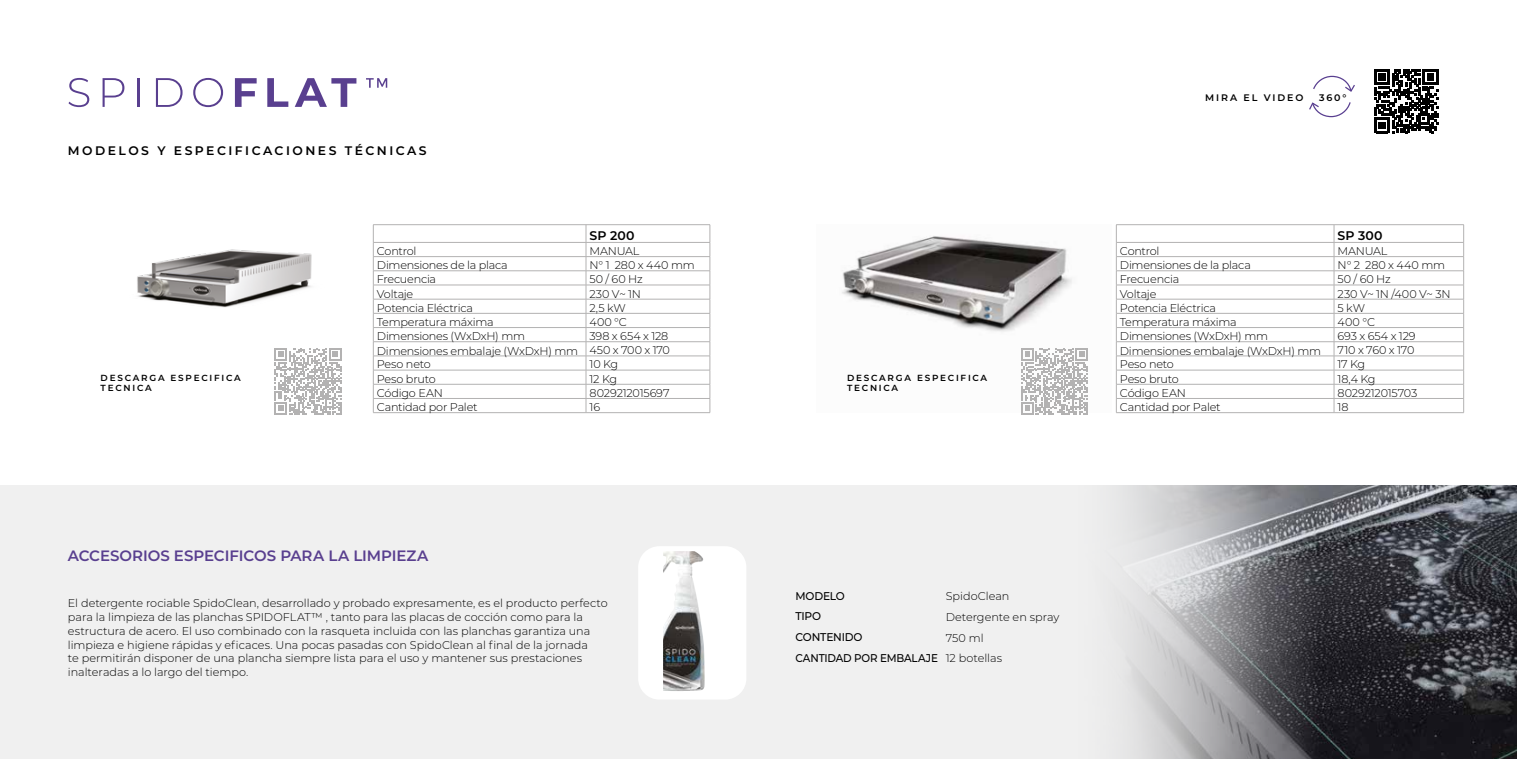
<style>
.page{position:relative;width:1517px;height:759px;background:#fff}
.page>*{position:absolute;margin:0;border:0;box-sizing:border-box;transform-origin:0 0}
.t1{font:600 15px "Montserrat";letter-spacing:-.005em;color:#593f8f}
.t2{font:600 12.5px "Montserrat";letter-spacing:.01em;color:#000}
.t3{font:600 12.38px "Montserrat";letter-spacing:.2em;color:#000}
.t4{font:300 11.25px/13.8px "Montserrat";letter-spacing:-.01em;color:#000}
.t5{font:500 11.25px/20.6px "Montserrat";letter-spacing:-.015em;color:#000;scale:.95 1}
.t6{font:600 9.5px "Montserrat";letter-spacing:.2em;color:#000}
.t7{font:600 8.88px/10.6px "Montserrat";letter-spacing:.2em;color:#000}
</style>
<div class="page">
<div style="left:0;top:485px;width:1517px;height:273px;background:#f0f0f0"></div>
<img style="left:1116px;top:485px;width:401px;height:273px">
<hr style="left:373px;top:224px;width:213px;height:1px;background:#b3b2b2">
<hr style="left:586px;top:224px;width:124px;height:1px;background:#b3b2b2">
<hr style="left:373px;top:242px;width:213px;height:1px;background:#b3b2b2">
<hr style="left:586px;top:242px;width:124px;height:1px;background:#b3b2b2">
<hr style="left:373px;top:256px;width:213px;height:1px;background:#b3b2b2">
<hr style="left:586px;top:256px;width:124px;height:1px;background:#b3b2b2">
<hr style="left:373px;top:270px;width:213px;height:1px;background:#b3b2b2">
<hr style="left:586px;top:270px;width:124px;height:1px;background:#b3b2b2">
<hr style="left:373px;top:284px;width:213px;height:1px;background:#b3b2b2">
<hr style="left:586px;top:284px;width:124px;height:1px;background:#b3b2b2">
<hr style="left:373px;top:299px;width:213px;height:1px;background:#b3b2b2">
<hr style="left:586px;top:299px;width:124px;height:1px;background:#b3b2b2">
<hr style="left:373px;top:313px;width:213px;height:1px;background:#b3b2b2">
<hr style="left:586px;top:313px;width:124px;height:1px;background:#b3b2b2">
<hr style="left:586px;top:327px;width:124px;height:1px;background:#b3b2b2">
<hr style="left:586px;top:341px;width:124px;height:1px;background:#b3b2b2">
<hr style="left:586px;top:355px;width:124px;height:1px;background:#b3b2b2">
<hr style="left:373px;top:370px;width:213px;height:1px;background:#b3b2b2">
<hr style="left:586px;top:370px;width:124px;height:1px;background:#b3b2b2">
<hr style="left:373px;top:384px;width:213px;height:1px;background:#b3b2b2">
<hr style="left:586px;top:384px;width:124px;height:1px;background:#b3b2b2">
<hr style="left:373px;top:398px;width:213px;height:1px;background:#b3b2b2">
<hr style="left:586px;top:398px;width:124px;height:1px;background:#b3b2b2">
<svg style="left:709px;top:225px;width:1px;height:187px"></svg>
<hr style="left:373px;top:412px;width:213px;height:1px;background:#b3b2b2">
<hr style="left:586px;top:412px;width:124px;height:1px;background:#b3b2b2">
<hr style="left:373px;top:327px;width:213px;height:1px;background:#b3b2b2">
<hr style="left:373px;top:341px;width:213px;height:1px;background:#b3b2b2">
<svg style="left:373px;top:225px;width:1px;height:187px"></svg>
<svg style="left:586px;top:225px;width:1px;height:187px"></svg>
<hr style="left:373px;top:355px;width:213px;height:1px;background:#b3b2b2">
<img style="left:137px;top:249px;width:175px;height:59px">
<hr style="left:1116px;top:224px;width:218px;height:1px;background:#b3b2b2">
<hr style="left:1116px;top:242px;width:218px;height:1px;background:#b3b2b2">
<hr style="left:1116px;top:256px;width:218px;height:1px;background:#b3b2b2">
<hr style="left:1116px;top:270px;width:218px;height:1px;background:#b3b2b2">
<hr style="left:1116px;top:284px;width:218px;height:1px;background:#b3b2b2">
<hr style="left:1116px;top:299px;width:218px;height:1px;background:#b3b2b2">
<hr style="left:1116px;top:313px;width:218px;height:1px;background:#b3b2b2">
<hr style="left:1116px;top:370px;width:218px;height:1px;background:#b3b2b2">
<hr style="left:1116px;top:384px;width:218px;height:1px;background:#b3b2b2">
<hr style="left:1116px;top:398px;width:218px;height:1px;background:#b3b2b2">
<hr style="left:1116px;top:412px;width:218px;height:1px;background:#b3b2b2">
<hr style="left:1334px;top:224px;width:129px;height:1px;background:#b3b2b2">
<hr style="left:1334px;top:242px;width:129px;height:1px;background:#b3b2b2">
<hr style="left:1334px;top:256px;width:129px;height:1px;background:#b3b2b2">
<hr style="left:1334px;top:270px;width:129px;height:1px;background:#b3b2b2">
<hr style="left:1334px;top:284px;width:129px;height:1px;background:#b3b2b2">
<hr style="left:1334px;top:299px;width:129px;height:1px;background:#b3b2b2">
<hr style="left:1334px;top:313px;width:129px;height:1px;background:#b3b2b2">
<hr style="left:1116px;top:327px;width:218px;height:1px;background:#b3b2b2">
<hr style="left:1334px;top:327px;width:129px;height:1px;background:#b3b2b2">
<hr style="left:1116px;top:341px;width:218px;height:1px;background:#b3b2b2">
<svg style="left:1116px;top:225px;width:1px;height:187px"></svg>
<hr style="left:1334px;top:341px;width:129px;height:1px;background:#b3b2b2">
<svg style="left:1333px;top:225px;width:1px;height:187px"></svg>
<hr style="left:1116px;top:355px;width:218px;height:1px;background:#b3b2b2">
<hr style="left:1334px;top:355px;width:129px;height:1px;background:#b3b2b2">
<hr style="left:1334px;top:370px;width:129px;height:1px;background:#b3b2b2">
<hr style="left:1334px;top:384px;width:129px;height:1px;background:#b3b2b2">
<hr style="left:1334px;top:398px;width:129px;height:1px;background:#b3b2b2">
<svg style="left:1463px;top:225px;width:1px;height:187px"></svg>
<hr style="left:1334px;top:412px;width:129px;height:1px;background:#b3b2b2">
<img style="left:842px;top:236px;width:230px;height:96px">
<svg style="left:68px;top:78px;width:21px;height:29px"></svg>
<svg style="left:103px;top:78px;width:21px;height:29px"></svg>
<hr style="left:138px;top:78px;width:2px;height:29px;background:#593f8f">
<svg style="left:156px;top:78px;width:27px;height:29px"></svg>
<svg style="left:193px;top:78px;width:30px;height:29px"></svg>
<svg style="left:235px;top:78px;width:22px;height:29px"></svg>
<svg style="left:267px;top:78px;width:21px;height:29px"></svg>
<svg style="left:295px;top:78px;width:61px;height:29px"></svg>
<svg style="left:366px;top:78px;width:21px;height:10px"></svg>
<svg style="left:1021px;top:348px;width:67px;height:66px"></svg>
<svg style="left:1374px;top:69px;width:64px;height:64px"></svg>
<svg style="left:274px;top:348px;width:68px;height:66px"></svg>
<div style="left:638px;top:546px;width:108px;height:153px;background:#fff;border-radius:21px"></div>
<img style="left:663px;top:551px;width:42px;height:139px">
<svg style="left:1313px;top:75px;width:42px;height:17px"></svg>
<svg style="left:1309px;top:102px;width:42px;height:16px"></svg>
<p class="t3" style="left:68px;top:141px;width:360px">MODELOS Y ESPECIFICACIONES TÉCNICAS</p>
<p class="t2" style="left:589px;top:226px;width:47px">SP 200</p>
<p class="t7" style="left:101px;top:371px;width:142px">DESCARGA ESPECIFICA<br>TECNICA</p>
<p class="t4" style="left:377px;top:243px;width:41px">Control</p>
<p class="t4" style="left:589px;top:243px;width:51px">MANUAL</p>
<p class="t4" style="left:377px;top:258px;width:132px">Dimensiones de la placa</p>
<p class="t4" style="left:589px;top:258px;width:107px">N° 1 280 x 440 mm</p>
<p class="t4" style="left:377px;top:272px;width:61px">Frecuencia</p>
<p class="t4" style="left:589px;top:272px;width:55px">50 / 60 Hz</p>
<p class="t4" style="left:377px;top:286px;width:38px">Voltaje</p>
<p class="t4" style="left:589px;top:286px;width:53px">230 V~ 1N</p>
<p class="t4" style="left:377px;top:300px;width:98px">Potencia Eléctrica</p>
<p class="t4" style="left:589px;top:300px;width:38px">2,5 kW</p>
<p class="t4" style="left:377px;top:314px;width:118px">Temperatura máxima</p>
<p class="t4" style="left:589px;top:314px;width:39px">400 °C</p>
<p class="t4" style="left:377px;top:329px;width:150px">Dimensiones (WxDxH) mm</p>
<p class="t4" style="left:377px;top:328px;width:295px;line-height:14.9px;text-align:right">398 x 654 x 128<br>Dimensiones embalaje (WxDxH) mm 450 x 700 x 170</p>
<p class="t4" style="left:377px;top:357px;width:55px">Peso neto</p>
<p class="t4" style="left:589px;top:357px;width:30px">10 Kg</p>
<p class="t4" style="left:377px;top:371px;width:60px">Peso bruto</p>
<p class="t4" style="left:589px;top:371px;width:29px">12 Kg</p>
<p class="t4" style="left:377px;top:385px;width:68px">Código EAN</p>
<p class="t4" style="left:589px;top:385px;width:81px">8029212015697</p>
<p class="t4" style="left:377px;top:399px;width:102px">Cantidad por Palet</p>
<p class="t4" style="left:589px;top:399px;width:12px">16</p>
<h1 class="t1" style="left:68px;top:544px;width:362px">ACCESORIOS ESPECIFICOS PARA LA LIMPIEZA</h1>
<p class="t4" style="left:68px;top:596px;width:541px">El detergente rociable SpidoClean, desarrollado y probado expresamente, es el producto perfecto para la limpieza de las planchas SPIDOFLAT™ , tanto para las placas de cocción como para la estructura de acero. El uso combinado con la rasqueta incluida con las planchas garantiza una limpieza e higiene rápidas y eficaces. Una pocas pasadas con SpidoClean al final de la jornada<br>te permitirán disponer de una plancha siempre lista para el uso y mantener sus prestaciones inalteradas a lo largo del tiempo.</p>
<p class="t7" style="left:847px;top:371px;width:142px">DESCARGA ESPECIFICA<br>TECNICA</p>
<p class="t6" style="left:1205px;top:91px;width:100px">MIRA EL VIDEO</p>
<p class="t6" style="left:1319px;top:91px;width:29px">360°</p>
<p class="t2" style="left:1337px;top:226px;width:47px">SP 300</p>
<p class="t4" style="left:1120px;top:243px;width:41px">Control</p>
<p class="t4" style="left:1337px;top:243px;width:51px">MANUAL</p>
<p class="t4" style="left:1120px;top:258px;width:132px">Dimensiones de la placa</p>
<p class="t4" style="left:1337px;top:258px;width:109px">N° 2 280 x 440 mm</p>
<p class="t4" style="left:1120px;top:272px;width:61px">Frecuencia</p>
<p class="t4" style="left:1337px;top:272px;width:55px">50 / 60 Hz</p>
<p class="t4" style="left:1120px;top:286px;width:38px">Voltaje</p>
<p class="t4" style="left:1337px;top:286px;width:115px">230 V~ 1N /400 V~ 3N</p>
<p class="t4" style="left:1120px;top:300px;width:98px">Potencia Eléctrica</p>
<p class="t4" style="left:1337px;top:300px;width:29px">5 kW</p>
<p class="t4" style="left:1120px;top:314px;width:118px">Temperatura máxima</p>
<p class="t4" style="left:1337px;top:314px;width:39px">400 °C</p>
<p class="t4" style="left:1120px;top:329px;width:150px">Dimensiones (WxDxH) mm</p>
<p class="t4" style="left:1337px;top:329px;width:80px">693 x 654 x 129</p>
<p class="t4" style="left:1120px;top:343px;width:203px">Dimensiones embalaje (WxDxH) mm</p>
<p class="t4" style="left:1337px;top:343px;width:78px">710 x 760 x 170</p>
<p class="t4" style="left:1120px;top:357px;width:55px">Peso neto</p>
<p class="t4" style="left:1337px;top:357px;width:29px">17 Kg</p>
<p class="t4" style="left:1120px;top:371px;width:60px">Peso bruto</p>
<p class="t4" style="left:1337px;top:371px;width:39px">18,4 Kg</p>
<p class="t4" style="left:1120px;top:385px;width:68px">Código EAN</p>
<p class="t4" style="left:1337px;top:385px;width:81px">8029212015703</p>
<p class="t4" style="left:1120px;top:399px;width:102px">Cantidad por Palet</p>
<p class="t4" style="left:1337px;top:399px;width:12px">18</p>
<p class="t5" style="left:795px;top:585px;width:152px">MODELO<br>TIPO<br>CONTENIDO<br>CANTIDAD POR EMBALAJE</p>
<p class="t4" style="left:945px;top:585px;width:115px;line-height:20.6px">SpidoClean<br>Detergente en spray<br>750 ml<br>12 botellas</p>
</div>
